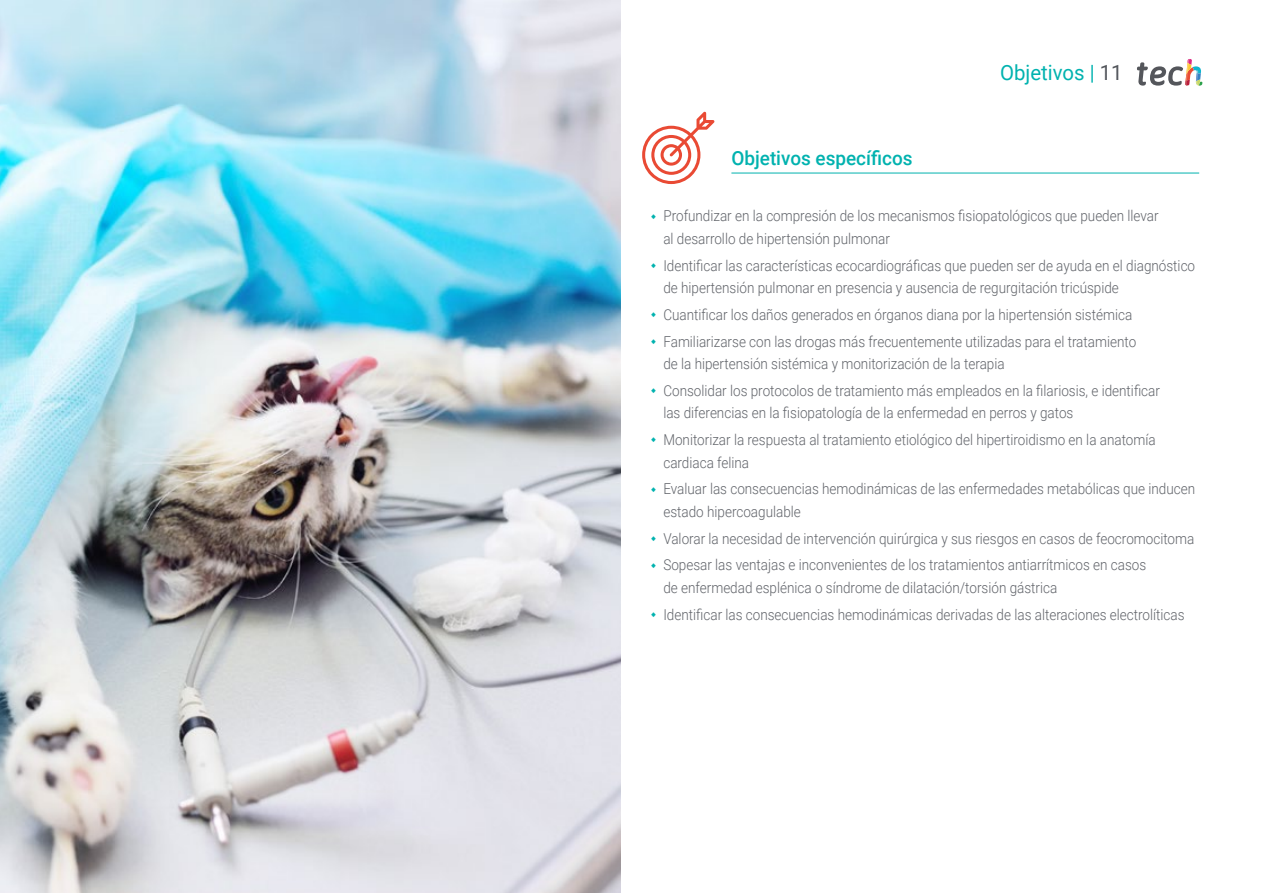
<style>
.page{position:relative;width:1263px;height:893px;background:#fff}
.page>*{position:absolute;margin:0;border:0;box-sizing:border-box;transform-origin:0 0}
.t1{font:21px "Roboto";color:#00b2af}
.t2{font:500 19.5px "Roboto";color:#00b2af}
.t3{font:300 15px/26.7px "Roboto";color:#61646a;scale:.9 1}
.s1{color:#52555b}
</style>
<div class="page">
<img style="left:0;top:0;width:621px;height:893px">
<hr style="left:731px;top:173px;width:468px;height:1px;background:#00b2af">
<svg style="left:642px;top:112px;width:72px;height:72px"></svg>
<svg style="left:1137px;top:59px;width:65px;height:27px"></svg>
<h2 class="t2" style="left:731px;top:144px;width:183px">Objetivos específicos</h2>
<h1 class="t1" style="left:1000px;top:57px;width:124px">Objetivos | <span class="s1">11</span></h1>
<p class="t3" style="left:663px;top:204px;width:552px;line-height:22.5px">Profundizar en la compresión de los mecanismos fisiopatológicos que pueden llevar al desarrollo de hipertensión pulmonar</p>
<p class="t3" style="left:663px;top:253px;width:592px;line-height:22.5px">Identificar las características ecocardiográficas que pueden ser de ayuda en el diagnóstico de hipertensión pulmonar en presencia y ausencia de regurgitación tricúspide</p>
<p class="t3" style="left:663px;top:301px;width:527px">Cuantificar los daños generados en órganos diana por la hipertensión sistémica<br>Familiarizarse con las drogas más frecuentemente utilizadas para el tratamiento</p>
<p class="t3" style="left:663px;top:350px;width:553px">de la hipertensión sistémica y monitorización de la terapia<br>Consolidar los protocolos de tratamiento más empleados en la filariosis, e identificar</p>
<p class="t3" style="left:663px;top:399px;width:548px">las diferencias en la fisiopatología de la enfermedad en perros y gatos<br>Monitorizar la respuesta al tratamiento etiológico del hipertiroidismo en la anatomía</p>
<p class="t3" style="left:663px;top:448px;width:592px">cardiaca felina<br>Evaluar las consecuencias hemodinámicas de las enfermedades metabólicas que inducen</p>
<p class="t3" style="left:663px;top:498px;width:591px">estado hipercoagulable<br>Valorar la necesidad de intervención quirúrgica y sus riesgos en casos de feocromocitoma<br>Sopesar las ventajas e inconvenientes de los tratamientos antiarrítmicos en casos</p>
<p class="t3" style="left:663px;top:574px;width:581px">de enfermedad esplénica o síndrome de dilatación/torsión gástrica<br>Identificar las consecuencias hemodinámicas derivadas de las alteraciones electrolíticas</p>
</div>
